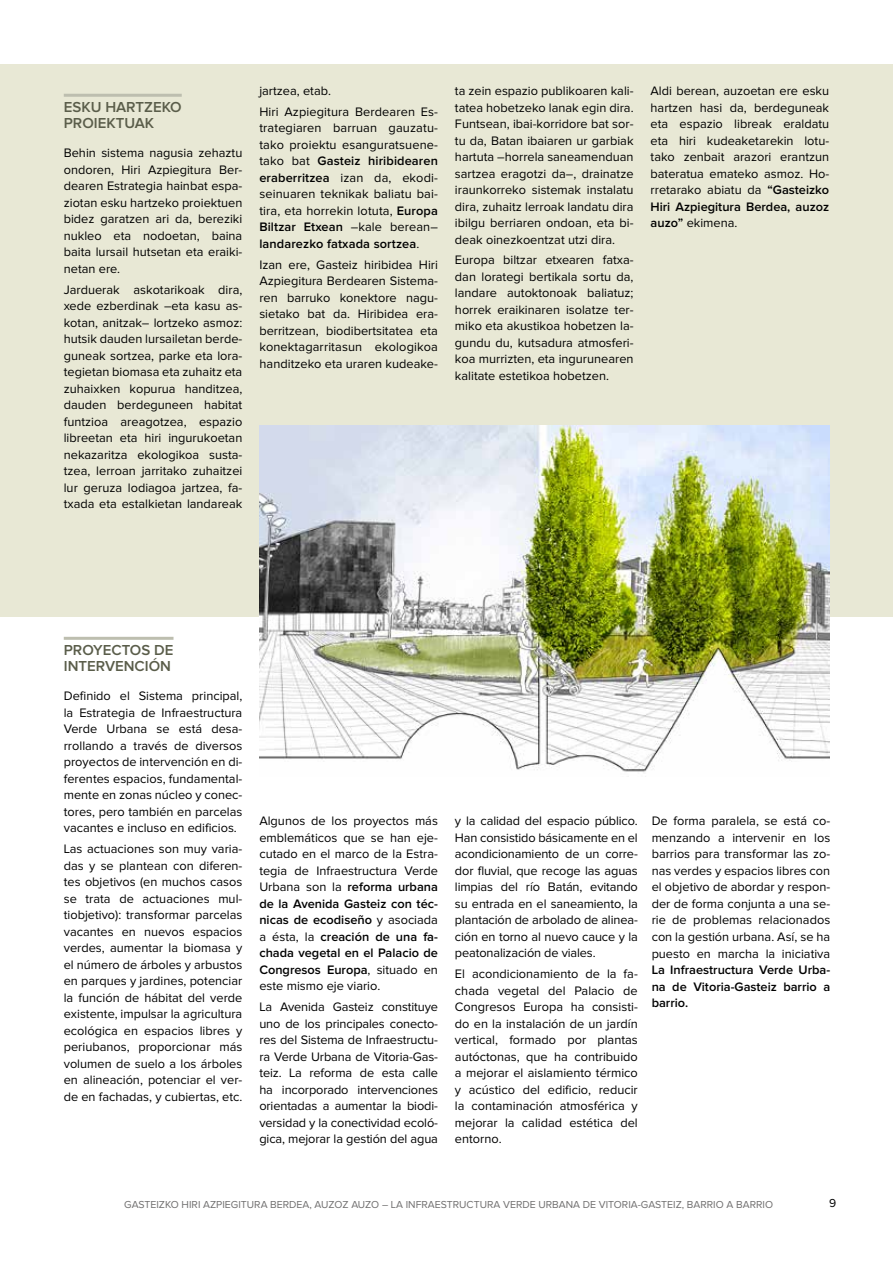
<style>
.page{position:relative;width:893px;height:1263px;background:#fff}
.page>*{position:absolute;margin:0;border:0;box-sizing:border-box;transform-origin:0 0}
.t1{font:600 15px/16.5px "Proxima Nova";color:#5a5d4a}
.t2{font:12.75px/16.5px "Proxima Nova";color:#000;text-align:justify}
.t3{font:600 12.75px/16.5px "Proxima Nova";color:#000;text-align:justify}
.t4{font:12px "Proxima Nova";color:#000}
.t5{font:10.5px "Proxima Nova";color:#706f6f}
.s1{font-weight:600}
</style>
<div class="page">
<div style="left:0;top:64px;width:893px;height:553px;background:#e8e8d5"></div>
<hr style="left:64px;top:94px;width:118px;height:3px;background:#bdbeaf">
<hr style="left:64px;top:637px;width:110px;height:3px;background:#bdbeaf">
<img style="left:259px;top:426px;width:570px;height:347px">
<p class="t1" style="left:64px;top:99px;width:119px">ESKU HARTZEKO<br>PROIEKTUAK</p>
<p class="t2" style="left:64px;top:145px;width:180px">Behin sistema nagusia zehaztu ondoren, Hiri Azpiegitura Ber&shy;dearen Estrategia hainbat espa&shy;ziotan esku hartzeko proiektuen bidez garatzen ari da, bereziki nukleo eta nodoetan, baina baita lursail hutsetan eta eraiki&shy;netan ere.</p>
<p class="t2" style="left:64px;top:282px;width:180px">Jarduerak askotarikoak dira, xede ezberdinak –eta kasu as&shy;kotan, anitzak– lortzeko asmoz: hutsik dauden lursailetan berde&shy;guneak sortzea, parke eta lora&shy;tegietan biomasa eta zuhaitz eta zuhaixken kopurua handitzea, dauden berdeguneen habitat funtzioa areagotzea, espazio libreetan eta hiri ingurukoetan nekazaritza ekologikoa susta&shy;tzea, lerroan jarritako zuhaitzei lur geruza lodiagoa jartzea, fa&shy;txada eta estalkietan landareak</p>
<p class="t2" style="left:259px;top:81px;width:180px;line-height:20.7px">jartzea, etab.<br>Hiri Azpiegitura Berdearen Es-</p>
<p class="t2" style="left:259px;top:120px;width:180px">trategiaren barruan gauzatu&shy;tako proiektu esanguratsuene&shy;tako bat <span class="s1">Gasteiz hiribidearen eraberritzea</span> izan da, ekodi&shy;seinuaren teknikak baliatu bai&shy;tira, eta horrekin lotuta, <span class="s1">Europa Biltzar Etxean</span> –kale berean– <span class="s1">landarezko fatxada sortzea</span>.</p>
<p class="t2" style="left:259px;top:257px;width:180px">Izan ere, Gasteiz hiribidea Hiri Azpiegitura Berdearen Sistema&shy;ren barruko konektore nagu&shy;sietako bat da. Hiribidea era&shy;berritzean, biodibertsitatea eta konektagarritasun ekologikoa handitzeko eta uraren kudeake-</p>
<p class="t2" style="left:455px;top:83px;width:180px">ta zein espazio publikoaren kali&shy;tatea hobetzeko lanak egin dira.<br>Funtsean, ibai-korridore bat sor&shy;tu da, Batan ibaiaren ur garbiak hartuta –horrela saneamenduan sartzea eragotzi da–, drainatze iraunkorreko sistemak instalatu dira, zuhaitz lerroak landatu dira ibilgu berriaren ondoan, eta bi&shy;deak oinezkoentzat utzi dira.</p>
<p class="t2" style="left:455px;top:252px;width:180px">Europa biltzar etxearen fatxa&shy;dan lorategi bertikala sortu da, landare autoktonoak baliatuz; horrek eraikinaren isolatze ter&shy;miko eta akustikoa hobetzen la&shy;gundu du, kutsadura atmosferi&shy;koa murrizten, eta ingurunearen kalitate estetikoa hobetzen.</p>
<p class="t2" style="left:651px;top:83px;width:180px">Aldi berean, auzoetan ere esku hartzen hasi da, berdeguneak eta espazio libreak eraldatu eta hiri kudeaketarekin lotu&shy;tako zenbait arazori erantzun bateratua emateko asmoz. Ho&shy;rretarako abiatu da <span class="s1">“Gasteizko Hiri Azpiegitura Berdea, auzoz auzo”</span> ekimena.</p>
<p class="t1" style="left:64px;top:642px;width:111px">PROYECTOS DE<br>INTERVENCIÓN</p>
<p class="t2" style="left:64px;top:688px;width:180px">Definido el Sistema principal, la Estrategia de Infraestructura Verde Urbana se está desa&shy;rrollando a través de diversos proyectos de intervención en di&shy;ferentes espacios, fundamental&shy;mente en zonas núcleo y conec&shy;tores, pero también en parcelas vacantes e incluso en edificios.</p>
<p class="t2" style="left:64px;top:841px;width:180px">Las actuaciones son muy varia&shy;das y se plantean con diferen&shy;tes objetivos (en muchos casos se trata de actuaciones mul&shy;tiobjetivo): transformar parcelas vacantes en nuevos espacios verdes, aumentar la biomasa y el número de árboles y arbustos en parques y jardines, potenciar la función de hábitat del verde existente, impulsar la agricultura ecológica en espacios libres y periubanos, proporcionar más volumen de suelo a los árboles en alineación, potenciar el ver&shy;de en fachadas, y cubiertas, etc.</p>
<p class="t2" style="left:259px;top:813px;width:180px">Algunos de los proyectos más emblemáticos que se han eje&shy;cutado en el marco de la Estra&shy;tegia de Infraestructura Verde Urbana son la <span class="s1">reforma urbana de la Avenida Gasteiz con téc&shy;nicas de ecodiseño</span> y asociada a ésta, la <span class="s1">creación de una fa&shy;chada vegetal en el Palacio de Congresos Europa</span>, situado en este mismo eje viario.</p>
<p class="t2" style="left:259px;top:999px;width:180px">La Avenida Gasteiz constituye uno de los principales conecto&shy;res del Sistema de Infraestructu&shy;ra Verde Urbana de Vitoria-Gas&shy;teiz. La reforma de esta calle ha incorporado intervenciones orientadas a aumentar la biodi&shy;versidad y la conectividad ecoló&shy;gica, mejorar la gestión del agua</p>
<p class="t2" style="left:455px;top:813px;width:184px">y la calidad del espacio público.<br>Han consistido básicamente en el acondicionamiento de un corre&shy;dor fluvial, que recoge las aguas limpias del río Batán, evitando su entrada en el saneamiento, la plantación de arbolado de alinea&shy;ción en torno al nuevo cauce y la peatonalización de viales.</p>
<p class="t2" style="left:455px;top:966px;width:184px">El acondicionamiento de la fa&shy;chada vegetal del Palacio de Congresos Europa ha consisti&shy;do en la instalación de un jardín vertical, formado por plantas autóctonas, que ha contribuido a mejorar el aislamiento térmico y acústico del edificio, reducir la contaminación atmosférica y mejorar la calidad estética del entorno.</p>
<p class="t2" style="left:652px;top:813px;width:180px">De forma paralela, se está co&shy;menzando a intervenir en los barrios para transformar las zo&shy;nas verdes y espacios libres con el objetivo de abordar y respon&shy;der de forma conjunta a una se&shy;rie de problemas relacionados con la gestión urbana. Así, se ha puesto en marcha la iniciativa</p>
<p class="t3" style="left:652px;top:962px;width:180px">La Infraestructura Verde Urba&shy;na de Vitoria-Gasteiz barrio a barrio.</p>
<p class="t5" style="left:124px;top:1199px;width:650px">GASTEIZKO HIRI AZPIEGITURA BERDEA, AUZOZ AUZO – LA INFRAESTRUCTURA VERDE URBANA DE VITORIA-GASTEIZ, BARRIO A BARRIO</p>
<p class="t4" style="left:829px;top:1198px;width:9px">9</p>
</div>
